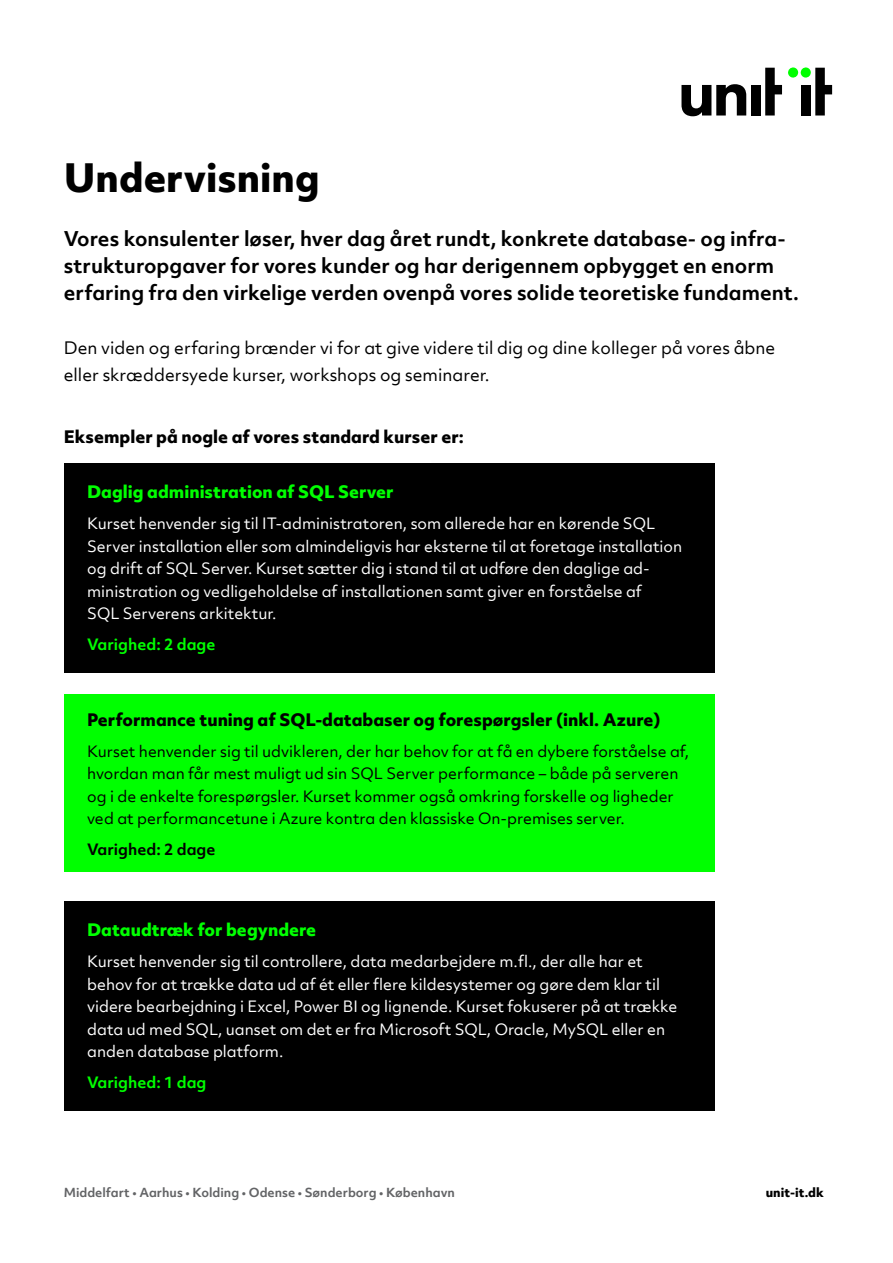
<style>
.page{position:relative;width:893px;height:1263px;background:#fff}
.page>*{position:absolute;margin:0;border:0;box-sizing:border-box;transform-origin:0 0}
.t1{font:800 37.5px "Objektiv Mk 2";color:#000}
.t2{font:700 19.5px/27px "Objektiv Mk 2";color:#000}
.t3{font:16.5px/27px "Objektiv Mk 2";color:#000}
.t4{font:800 16.5px "Objektiv Mk 2";color:#000}
.t5{font:800 16.5px "Objektiv Mk 2";color:#0f0}
.t6{font:15px/22.5px "Objektiv Mk 2";color:#fff}
.t7{font:15px/22.5px "Objektiv Mk 2";color:#000}
.t8{font:700 15px "Objektiv Mk 2";color:#0f0}
.t9{font:700 15px "Objektiv Mk 2";color:#000}
.t10{font:700 12px "Objektiv Mk 2";color:#636466}
.t11{font:800 12px "Objektiv Mk 2";color:#000}
</style>
<div class="page">
<svg style="left:681px;top:84px;width:65px;height:32px"></svg>
<div style="left:751px;top:85px;width:9px;height:31px;background:#000"></div>
<svg style="left:765px;top:67px;width:67px;height:49px"></svg>
<div style="left:64px;top:463px;width:650px;height:210px;background:#000"></div>
<div style="left:64px;top:694px;width:650px;height:178px;background:#0f0"></div>
<div style="left:64px;top:901px;width:650px;height:210px;background:#000"></div>
<h1 class="t1" style="left:64px;top:151px;width:257px">Undervisning</h1>
<h2 class="t2" style="left:64px;top:225px;width:737px">Vores konsulenter løser, hver dag året rundt, konkrete database- og infra&shy;strukturopgaver for vores kunder og har derigennem opbygget en enorm erfaring fra den virkelige verden ovenpå vores solide teoretiske fundament.</h2>
<p class="t3" style="left:64px;top:334px;width:713px">Den viden og erfaring brænder vi for at give videre til dig og dine kolleger på vores åbne eller skræddersyede kurser, workshops og seminarer.</p>
<p class="t4" style="left:64px;top:425px;width:401px">Eksempler på nogle af vores standard kurser er:</p>
<p class="t5" style="left:87px;top:480px;width:308px">Daglig administration af SQL Server</p>
<p class="t6" style="left:87px;top:512px;width:597px">Kurset henvender sig til IT-administratoren, som allerede har en kørende SQL Server installation eller som almindeligvis har eksterne til at foretage installation og drift af SQL Server. Kurset sætter dig i stand til at udføre den daglige ad&shy;ministration og vedligeholdelse af installationen samt giver en forståelse af<br>SQL Serverens arkitektur.</p>
<p class="t8" style="left:87px;top:634px;width:130px">Varighed: 2 dage</p>
<p class="t4" style="left:87px;top:707px;width:575px">Performance tuning af SQL-databaser og forespørgsler (inkl. Azure)</p>
<p class="t7" style="left:87px;top:740px;width:604px">Kurset henvender sig til udvikleren, der har behov for at få en dybere forståelse af, hvordan man får mest muligt ud sin SQL Server performance – både på serveren og i de enkelte forespørgsler. Kurset kommer også omkring forskelle og ligheder ved at performancetune i Azure kontra den klassiske On-premises server.</p>
<p class="t9" style="left:87px;top:839px;width:130px">Varighed: 2 dage</p>
<p class="t5" style="left:87px;top:918px;width:231px">Dataudtræk for begyndere</p>
<p class="t6" style="left:87px;top:950px;width:592px">Kurset henvender sig til controllere, data medarbejdere m.fl., der alle har et behov for at trække data ud af ét eller flere kildesystemer og gøre dem klar til videre bearbejdning i Excel, Power BI og lignende. Kurset fokuserer på at trække data ud med SQL, uanset om det er fra Microsoft SQL, Oracle, MySQL eller en anden database platform.</p>
<p class="t8" style="left:87px;top:1072px;width:121px">Varighed: 1 dag</p>
<p class="t10" style="left:64px;top:1184px;width:393px">Middelfart • Aarhus • Kolding • Odense • Sønderborg • København</p>
<p class="t11" style="left:766px;top:1184px;width:60px">unit-it.dk</p>
</div>
